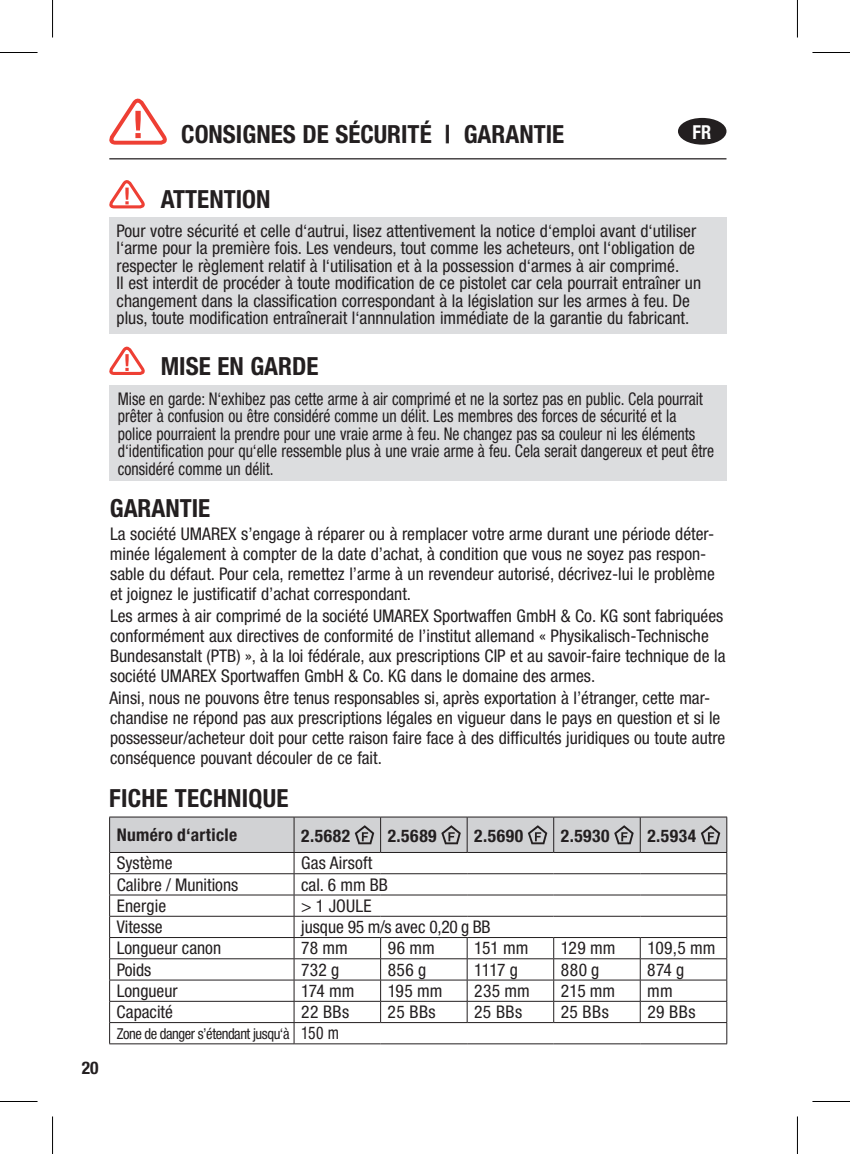
<style>
.page{position:relative;width:850px;height:1154px;background:#fff}
.page>*{position:absolute;margin:0;border:0;box-sizing:border-box;transform-origin:0 0}
.t1{font:700 condensed 25px "Helvetica Neue LT Pro";color:#231f20}
.t2{font:700 condensed 19.25px "Helvetica Neue LT Pro";color:#fff;scale:.95 1}
.t3{font:condensed 17.5px/20px "Helvetica Neue LT Pro";color:#231f20}
.t4{font:condensed 17.5px/17.5px "Helvetica Neue LT Pro";color:#231f20;scale:.9 1}
.t5{font:700 condensed 17.5px "Helvetica Neue LT Pro";letter-spacing:.03em;color:#231f20}
.t6{font:condensed 15px "Helvetica Neue LT Pro";letter-spacing:-.03em;color:#231f20}
.s1{font-size:17.5px}
</style>
<div class="page">
<hr style="left:109px;top:158px;width:617px;height:1px;background:#231f20">
<svg style="left:109px;top:98px;width:58px;height:47px"></svg>
<div style="left:677px;top:118px;width:49px;height:27px;background:#231f20;border-radius:50%"></div>
<div style="left:109px;top:217px;width:617px;height:117px;background:#dcdddf"></div>
<div style="left:109px;top:386px;width:617px;height:95px;background:#dcdddf"></div>
<svg style="left:109px;top:180px;width:36px;height:29px"></svg>
<svg style="left:109px;top:346px;width:36px;height:29px"></svg>
<hr style="left:109px;top:816px;width:185px;height:1px;background:#231f20">
<hr style="left:294px;top:816px;width:86px;height:1px;background:#231f20">
<hr style="left:380px;top:816px;width:87px;height:1px;background:#231f20">
<hr style="left:467px;top:816px;width:86px;height:1px;background:#231f20">
<hr style="left:553px;top:816px;width:87px;height:1px;background:#231f20">
<hr style="left:640px;top:816px;width:86px;height:1px;background:#231f20">
<hr style="left:109px;top:1043px;width:185px;height:1px;background:#231f20">
<hr style="left:294px;top:1043px;width:86px;height:1px;background:#231f20">
<hr style="left:380px;top:1043px;width:87px;height:1px;background:#231f20">
<hr style="left:467px;top:1043px;width:86px;height:1px;background:#231f20">
<hr style="left:553px;top:1043px;width:87px;height:1px;background:#231f20">
<hr style="left:640px;top:1043px;width:86px;height:1px;background:#231f20">
<svg style="left:109px;top:817px;width:618px;height:226px"></svg>
<hr style="left:0;top:52px;width:38px;height:1px;background:#000">
<hr style="left:812px;top:52px;width:37px;height:1px;background:#000">
<hr style="left:0;top:1101px;width:38px;height:1px;background:#000">
<hr style="left:812px;top:1101px;width:37px;height:1px;background:#000">
<hr style="left:52px;top:0;width:1px;height:38px;background:#000">
<hr style="left:52px;top:1116px;width:1px;height:38px;background:#000">
<hr style="left:796px;top:0;width:1px;height:38px;background:#000">
<hr style="left:796px;top:1116px;width:1px;height:38px;background:#000">
<h1 class="t1" style="left:181px;top:119px;width:26px">CONSI</h1>
<h1 class="t1" style="left:242px;top:119px;width:28px">GNES</h1>
<h1 class="t1" style="left:302px;top:119px;width:229px">DE SÉCURITÉ | GARANTIE</h1>
<p class="t2" style="left:692px;top:120px;width:21px">FR</p>
<h1 class="t1" style="left:161px;top:185px;width:26px">ATTENTION</h1>
<p class="t3" style="left:116px;top:222px;width:586px;line-height:17.5px">Pour votre sécurité et celle d‘autrui, lisez attentivement la notice d‘emploi avant d‘utiliser l‘arme pour la première fois. Les vendeurs, tout comme les acheteurs, ont l‘obligation de respecter le règlement relatif à l‘utilisation et à la possession d‘armes à air comprimé.<br>Il est interdit de procéder à toute modification de ce pistolet car cela pourrait entraîner un changement dans la classification correspondant à la législation sur les armes à feu. De plus, toute modification entraînerait l‘annnulation immédiate de la garantie du fabricant.</p>
<p class="t5" style="left:82px;top:1057px;width:18px">20</p>
<h1 class="t1" style="left:161px;top:351px;width:132px">MISE EN GARDE</h1>
<p class="t4" style="left:118px;top:390px;width:664px">Mise en garde: N‘exhibez pas cette arme à air comprimé et ne la sortez pas en public. Cela pourrait prêter à confusion ou être considéré comme un délit. Les membres des forces de sécurité et la police pourraient la prendre pour une vraie arme à feu. Ne changez pas sa couleur ni les éléments d‘identification pour qu‘elle ressemble plus à une vraie arme à feu. Cela serait dangereux et peut être considéré comme un délit.</p>
<h1 class="t1" style="left:110px;top:493px;width:68px">GARANTIE</h1>
<p class="t3" style="left:110px;top:524px;width:606px">La société UMAREX s’engage à réparer ou à remplacer votre arme durant une période déter&shy;minée légalement à compter de la date d’achat, à condition que vous ne soyez pas respon&shy;sable du défaut. Pour cela, remettez l’arme à un revendeur autorisé, décrivez-lui le problème et joignez le justificatif d’achat correspondant.</p>
<p class="t3" style="left:110px;top:606px;width:616px">Les armes à air comprimé de la société UMAREX Sportwaffen GmbH &amp; Co. KG sont fabriquées conformément aux directives de conformité de l’institut allemand « Physikalisch-Technische Bundesanstalt (PTB) », à la loi fédérale, aux prescriptions CIP et au savoir-faire technique de la société UMAREX Sportwaffen GmbH &amp; Co. KG dans le domaine des armes.</p>
<p class="t3" style="left:109px;top:688px;width:617px">Ainsi, nous ne pouvons être tenus responsables si, après exportation à l’étranger, cette mar&shy;chandise ne répond pas aux prescriptions légales en vigueur dans le pays en question et si le possesseur/acheteur doit pour cette raison faire face à des difficultés juridiques ou toute autre conséquence pouvant découler de ce fait.</p>
<h1 class="t1" style="left:109px;top:784px;width:179px">FICHE TECHNIQUE</h1>
<p class="t5" style="left:117px;top:824px;width:122px">NUMÉRO D‘ARTICLE</p>
<p class="t5" style="left:301px;top:825px;width:50px">2.5682</p>
<p class="t5" style="left:387px;top:825px;width:50px">2.5689</p>
<p class="t5" style="left:474px;top:825px;width:50px">2.5690</p>
<p class="t5" style="left:560px;top:825px;width:50px">2.5930</p>
<p class="t5" style="left:647px;top:825px;width:50px">2.5934</p>
<p class="t3" style="left:117px;top:853px;width:57px">Système</p>
<p class="t3" style="left:301px;top:853px;width:73px">Gas Airsoft</p>
<p class="t3" style="left:117px;top:874px;width:123px">Calibre / Munitions</p>
<p class="t3" style="left:301px;top:874px;width:88px">cal. 6 mm BB</p>
<p class="t3" style="left:117px;top:895px;width:51px">Energie</p>
<p class="t3" style="left:301px;top:895px;width:72px">&gt; 1 JOULE</p>
<p class="t3" style="left:117px;top:917px;width:47px">Vitesse</p>
<p class="t3" style="left:301px;top:917px;width:191px">jusque 95 m/s avec 0,20 g BB</p>
<p class="t3" style="left:117px;top:938px;width:106px">Longueur canon</p>
<p class="t3" style="left:301px;top:938px;width:48px">78 mm</p>
<p class="t3" style="left:387px;top:938px;width:48px">96 mm</p>
<p class="t3" style="left:474px;top:938px;width:56px">151 mm</p>
<p class="t3" style="left:560px;top:938px;width:56px">129 mm</p>
<p class="t3" style="left:647px;top:938px;width:69px">109,5 mm</p>
<p class="t3" style="left:117px;top:959px;width:36px">Poids</p>
<p class="t3" style="left:301px;top:959px;width:40px">732 g</p>
<p class="t3" style="left:387px;top:959px;width:40px">856 g</p>
<p class="t3" style="left:474px;top:959px;width:45px">1117 g</p>
<p class="t3" style="left:560px;top:959px;width:40px">880 g</p>
<p class="t3" style="left:647px;top:959px;width:38px">874 g</p>
<p class="t3" style="left:117px;top:980px;width:62px">Longueur</p>
<p class="t3" style="left:301px;top:980px;width:55px">174 mm</p>
<p class="t3" style="left:387px;top:980px;width:56px">195 mm</p>
<p class="t3" style="left:474px;top:980px;width:57px">235 mm</p>
<p class="t3" style="left:560px;top:980px;width:56px">215 mm</p>
<p class="t3" style="left:647px;top:980px;width:27px">mm</p>
<p class="t3" style="left:117px;top:1002px;width:58px">Capacité</p>
<p class="t3" style="left:301px;top:1002px;width:50px">22 BBs</p>
<p class="t3" style="left:387px;top:1002px;width:50px">25 BBs</p>
<p class="t3" style="left:474px;top:1002px;width:50px">25 BBs</p>
<p class="t3" style="left:560px;top:1002px;width:50px">25 BBs</p>
<p class="t3" style="left:647px;top:1002px;width:50px">29 BBs</p>
<p class="t6" style="left:117px;top:1024px;width:224px">Zone de danger s’étendant jusqu‘à <span class="s1">150 m</span></p>
</div>
